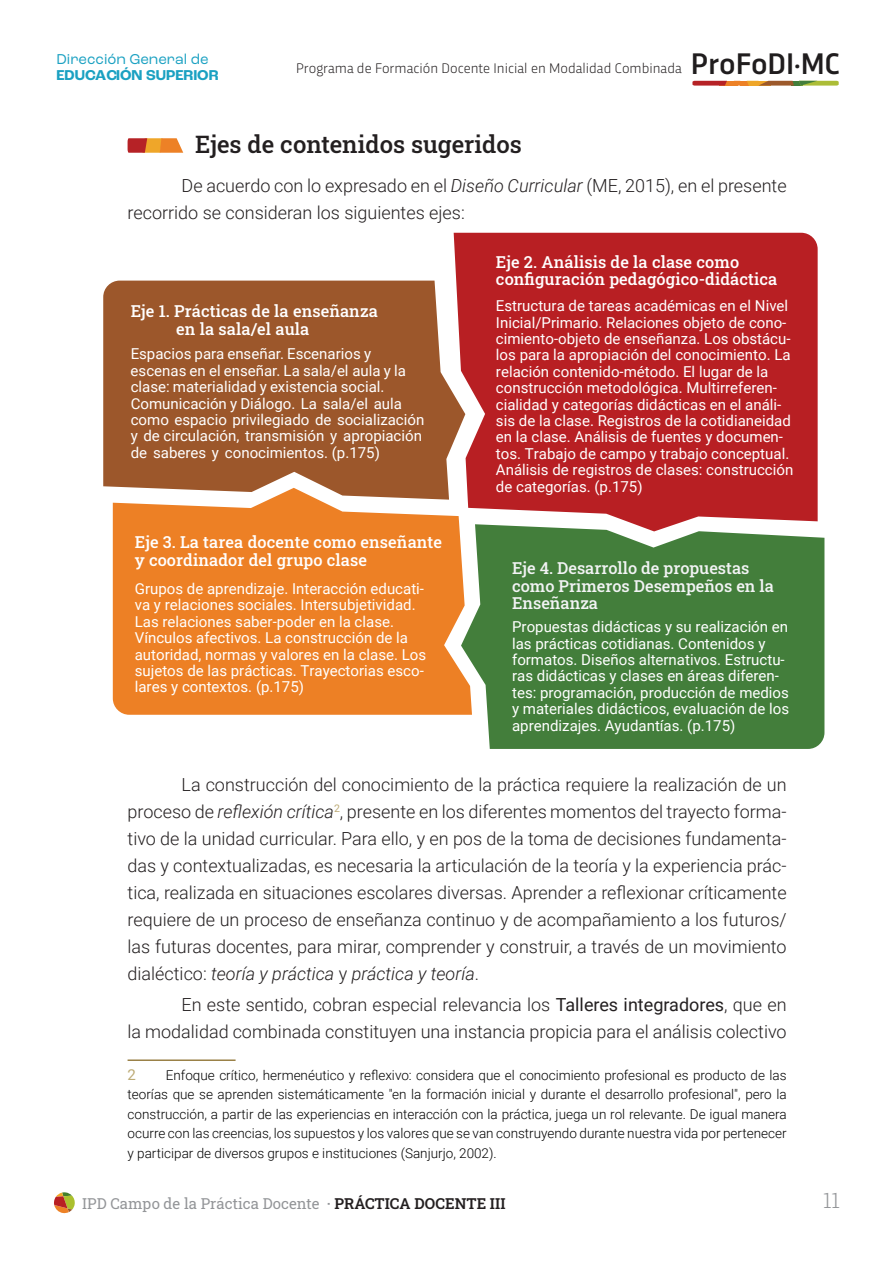
<style>
.page{position:relative;width:893px;height:1263px;background:#fff}
.page>*{position:absolute;margin:0;border:0;box-sizing:border-box;transform-origin:0 0}
.t1{font:500 24px "Roboto Slab";color:#231f20}
.t2{font:300 21px "Roboto Slab";color:#939598}
.t3{font:300 18px/27px "Roboto";color:#231f20}
.t4{font:500 16.35px/17.7px "Roboto Slab";letter-spacing:.005em;color:#fff}
.t5{font:500 16.35px/17.7px "Roboto Slab";color:#f2f3f4}
.t6{font:15px/16.4px "Roboto";color:#fff}
.t7{font:15px "Roboto Slab";color:#939598}
.t8{font:15px "Roc Grotesk";color:#1ba1c2}
.t9{font:700 15px "Roc Grotesk";color:#1ba1c2}
.t10{font:15px "Roboto";color:#bdab76}
.t11{font:300 14.55px "Trasandina W03";color:#231f20}
.t12{font:300 13.5px/19.5px "Roboto";color:#000;text-align:justify}
.s1{font-weight:500;font-size:31.2px;color:#201d1e}
.s2{font-style:italic}
.s3{font-weight:400}
.s4{font-weight:600}
.s5{font-weight:600;color:#231f20}
</style>
<div class="page">
<div style="left:740px;top:81px;width:9px;height:5px;background:#ed8126"></div>
<svg style="left:692px;top:81px;width:48px;height:5px"></svg>
<svg style="left:747px;top:81px;width:92px;height:5px"></svg>
<svg style="left:54px;top:1192px;width:21px;height:21px"></svg>
<svg style="left:128px;top:138px;width:55px;height:15px"></svg>
<hr style="left:128px;top:1059px;width:108px;height:2px;background:#998046">
<div style="left:454px;top:233px;width:364px;height:291px;background:#b81f23"></div>
<div style="left:103px;top:281px;width:362px;height:207px;background:#9c572b"></div>
<div style="left:472px;top:524px;width:352px;height:225px;background:#437e3b"></div>
<svg style="left:113px;top:488px;width:359px;height:227px;fill:#ed8025"></svg>
<p class="t8" style="left:57px;top:50px;width:154px">Dirección General de</p>
<p class="t9" style="left:57px;top:66px;width:164px">EDUCACIÓN SUPERIOR</p>
<p class="t11" style="left:296px;top:57px;width:545px">Programa de Formación Docente Inicial en Modalidad Combinada <span class="s1">ProFoDI·MC</span></p>
<h1 class="t1" style="left:195px;top:128px;width:328px">Ejes de contenidos sugeridos</h1>
<p class="t3" style="left:128px;top:172px;width:661px;text-indent:54px">De acuerdo con lo expresado en el <span class="s2">Diseño Curricular</span> (ME, 2015), en el presente recorrido se consideran los siguientes ejes:</p>
<p class="t4" style="left:176px;top:302px;width:203px;text-indent:-46px">Eje 1. Prácticas de la enseñanza en la sala/el aula</p>
<p class="t6" style="left:131px;top:345px;width:295px">Espacios para enseñar. Escenarios y escenas en el enseñar. La sala/el aula y la clase: materialidad y existencia social.<br>Comunicación y Diálogo. La sala/el aula como espacio privilegiado de socialización y de circulación, transmisión y apropiación de saberes y conocimientos. (p.175)</p>
<p class="t4" style="left:135px;top:533px;width:309px">Eje 3. La tarea docente como enseñante y coordinador del grupo clase</p>
<p class="t6" style="left:135px;top:580px;width:293px">Grupos de aprendizaje. Interacción educati&shy;va y relaciones sociales. Intersubjetividad.<br>Las relaciones saber-poder en la clase.<br>Vínculos afectivos. La construcción de la autoridad, normas y valores en la clase. Los sujetos de las prácticas. Trayectorias esco&shy;lares y contextos. (p.175)</p>
<p class="t4" style="left:496px;top:252px;width:283px">Eje 2. Análisis de la clase como configuración pedagógico-didáctica</p>
<p class="t6" style="left:496px;top:297px;width:299px">Estructura de tareas académicas en el Nivel Inicial/Primario. Relaciones objeto de cono&shy;cimiento-objeto de enseñanza. Los obstácu&shy;los para la apropiación del conocimiento. La relación contenido-método. El lugar de la construcción metodológica. Multirreferen&shy;cialidad y categorías didácticas en el análi&shy;sis de la clase. Registros de la cotidianeidad en la clase. Análisis de fuentes y documen&shy;tos. Trabajo de campo y trabajo conceptual.<br>Análisis de registros de clases: construcción de categorías. (p.175)</p>
<p class="t5" style="left:512px;top:559px;width:263px">Eje 4. Desarrollo de propuestas como Primeros Desempeños en la<br>Enseñanza</p>
<p class="t6" style="left:512px;top:618px;width:278px">Propuestas didácticas y su realización en las prácticas cotidianas. Contenidos y formatos. Diseños alternativos. Estructu&shy;ras didácticas y clases en áreas diferen&shy;tes: programación, producción de medios y materiales didácticos, evaluación de los aprendizajes. Ayudantías. (p.175)</p>
<p class="t3" style="left:128px;top:770px;width:661px;text-align:justify;text-indent:54px">La construcción del conocimiento de la práctica requiere la realización de un proceso de <span class="s2">reflexión crítica</span><sup>2</sup>, presente en los diferentes momentos del trayecto forma&shy;tivo de la unidad curricular. Para ello, y en pos de la toma de decisiones fundamenta&shy;das y contextualizadas, es necesaria la articulación de la teoría y la experiencia prác&shy;tica, realizada en situaciones escolares diversas. Aprender a reflexionar críticamente requiere de un proceso de enseñanza continuo y de acompañamiento a los futuros/ las futuras docentes, para mirar, comprender y construir, a través de un movimiento dialéctico: <span class="s2">teoría y práctica</span> y <span class="s2">práctica y teoría</span>.</p>
<p class="t3" style="left:128px;top:990px;width:661px;text-align:right">En este sentido, cobran especial relevancia los <span class="s3">Talleres integradores</span>, que en<br>la modalidad combinada constituyen una instancia propicia para el análisis colectivo</p>
<p class="t10" style="left:128px;top:1064px;width:10px">2</p>
<p class="t12" style="left:128px;top:1065px;width:661px;text-indent:38px">Enfoque crítico, hermenéutico y reflexivo: considera que el conocimiento profesional es producto de las teorías que se aprenden sistemáticamente "en la formación inicial y durante el desarrollo profesional", pero la construcción, a partir de las experiencias en interacción con la práctica, juega un rol relevante. De igual manera ocurre con las creencias, los supuestos y los valores que se van construyendo durante nuestra vida por pertenecer y participar de diversos grupos e instituciones (Sanjurjo, 2002).</p>
<p class="t7" style="left:82px;top:1193px;width:425px">IPD Campo de la Práctica Docente <span class="s4">·</span> <span class="s5">PRÁCTICA DOCENTE III</span></p>
<h2 class="t2" style="left:823px;top:1186px;width:19px">11</h2>
</div>
